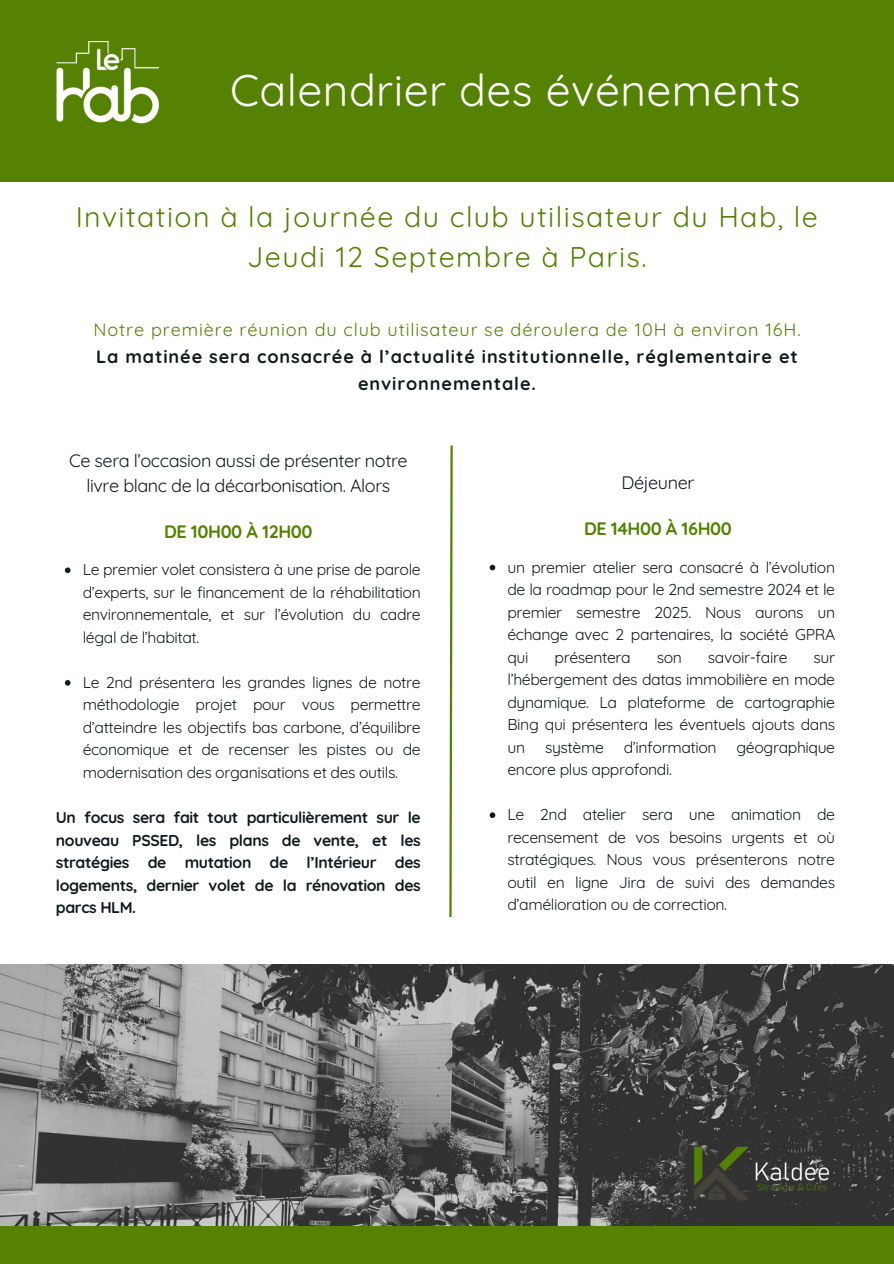
<style>
.page{position:relative;width:894px;height:1264px;background:#fff}
.page>*{position:absolute;margin:0;border:0;box-sizing:border-box;transform-origin:0 0}
.t1{font:44.25px "Quicksand";letter-spacing:.01em;color:#fff}
.t2{font:28.5px/39.3px "Quicksand";letter-spacing:.05em;color:#558203;text-align:center}
.t3{font:700 18px/27px "Quicksand";letter-spacing:.05em;color:#111b1e;text-align:center}
.t4{font:18px/24.8px "Quicksand";letter-spacing:-.025em;color:#111b1e;text-align:center}
.t5{font:700 18px "Quicksand";letter-spacing:-.025em;color:#558203}
.t6{font:15.75px/22.5px "Quicksand";letter-spacing:-.025em;color:#111b1e;text-align:justify}
.t7{font:700 15.75px/22.5px "Quicksand";letter-spacing:-.025em;color:#111b1e;text-align:justify}
.s1{font-weight:400;color:#558203}
</style>
<div class="page">
<div style="left:0;top:0;width:893px;height:182px;background:#558203"></div>
<img style="left:0;top:964px;width:893px;height:261px">
<div style="left:0;top:1225px;width:893px;height:38px;background:#558203"></div>
<img style="left:684px;top:1136px;width:153px;height:75px">
<img style="left:56px;top:42px;width:102px;height:82px">
<svg style="left:65px;top:567px;width:5px;height:6px"></svg>
<svg style="left:65px;top:680px;width:5px;height:5px"></svg>
<svg style="left:489px;top:564px;width:6px;height:6px"></svg>
<svg style="left:489px;top:812px;width:6px;height:6px"></svg>
<svg style="left:449px;top:445px;width:4px;height:472px"></svg>
<h4 class="t1" style="left:230px;top:61px;width:571px">Calendrier des événements</h4>
<p class="t2" style="left:76px;top:197px;width:743px">Invitation à la journée du club utilisateur du Hab, le<br>Jeudi 12 Septembre à Paris.</p>
<p class="t3" style="left:93px;top:316px;width:708px"><span class="s1">Notre première réunion du club utilisateur se déroulera de 10H à environ 16H.<br></span>La matinée sera consacrée à l’actualité institutionnelle, réglementaire et environnementale.</p>
<p class="t4" style="left:69px;top:448px;width:340px">Ce sera l’occasion aussi de présenter notre livre blanc de la décarbonisation. Alors</p>
<p class="t5" style="left:164px;top:520px;width:150px">DE 10H00 À 12H00</p>
<p class="t6" style="left:83px;top:558px;width:339px">Le premier volet consistera à une prise de parole d’experts, sur le financement de la réhabilitation environnementale, et sur l’évolution du cadre légal de l’habitat.</p>
<p class="t6" style="left:83px;top:670px;width:339px">Le 2nd présentera les grandes lignes de notre méthodologie projet pour vous permettre d’atteindre les objectifs bas carbone, d’équilibre économique et de recenser les pistes ou de modernisation des organisations et des outils.</p>
<p class="t7" style="left:56px;top:805px;width:366px">Un focus sera fait tout particulièrement sur le nouveau PSSED, les plans de vente, et les stratégies de mutation de l’Intérieur des logements, dernier volet de la rénovation des parcs HLM.</p>
<p class="t4" style="left:621px;top:470px;width:74px">Déjeuner</p>
<p class="t5" style="left:584px;top:517px;width:149px">DE 14H00 À 16H00</p>
<p class="t6" style="left:507px;top:555px;width:329px">un premier atelier sera consacré à l’évolution de la roadmap pour le 2nd semestre 2024 et le premier semestre 2025. Nous aurons un échange avec 2 partenaires, la société GPRA qui</p>
<p class="t6" style="left:554px;top:645px;width:78px">présentera</p>
<p class="t6" style="left:656px;top:645px;width:27px">son</p>
<p class="t6" style="left:707px;top:645px;width:81px">savoir-faire</p>
<p class="t6" style="left:507px;top:645px;width:329px;text-indent:306px">sur l’hébergement des datas immobilière en mode dynamique. La plateforme de cartographie Bing qui présentera les éventuels ajouts dans un</p>
<p class="t6" style="left:545px;top:735px;width:60px">système</p>
<p class="t6" style="left:623px;top:735px;width:94px">d’information</p>
<p class="t6" style="left:736px;top:735px;width:100px">géographique</p>
<p class="t6" style="left:507px;top:758px;width:166px">encore plus approfondi.</p>
<p class="t6" style="left:507px;top:803px;width:329px">Le 2nd atelier sera une animation de recensement de vos besoins urgents et où stratégiques. Nous vous présenterons notre outil en ligne Jira de suivi des demandes d’amélioration ou de correction.</p>
</div>
